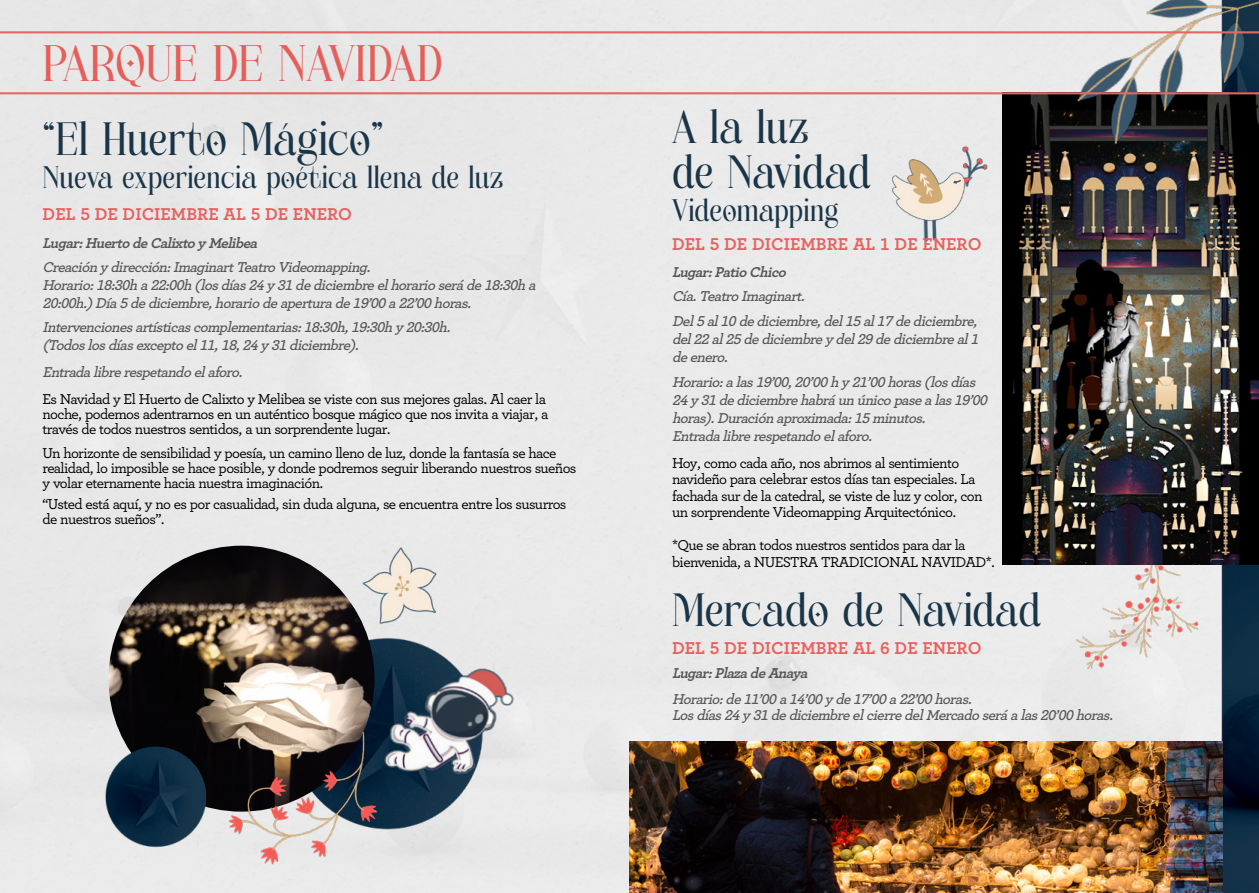
<style>
.page{position:relative;width:1259px;height:893px;background:#fff}
.page>*{position:absolute;margin:0;border:0;box-sizing:border-box;transform-origin:0 0}
.t1{font:49.5px "Margesh";letter-spacing:-.005em;color:#e65e5a}
.t2{font:45px/45px "Margesh";letter-spacing:-.005em;color:#1a3548}
.t3{font:30px "Margesh";letter-spacing:-.01em;color:#1a3548}
.t4{font:700 18px "Archer";color:#e9615f}
.t5{font:500 15px/15px "Archer";letter-spacing:-.04em;color:#000}
.t6{font:italic 600 15px/18px "Archer";color:#575756}
.t7{font:italic 700 15px "Archer";color:#575756}
</style>
<div class="page">
<div style="left:0;top:94px;width:1259px;height:799px;background:#e9e9e9"></div>
<img style="left:366px;top:629px;width:127px;height:209px">
<img style="left:108px;top:546px;width:266px;height:266px;border-radius:133px">
<img style="left:349px;top:662px;width:197px;height:134px">
<img style="left:211px;top:725px;width:179px;height:148px">
<img style="left:353px;top:536px;width:94px;height:98px">
<img style="left:868px;top:132px;width:125px;height:115px">
<img style="left:629px;top:741px;width:593px;height:152px">
<img style="left:1043px;top:565px;width:173px;height:118px">
<img style="left:1002px;top:94px;width:257px;height:471px">
<img style="left:1031px;top:94px;width:228px;height:72px">
<img style="left:100px;top:741px;width:111px;height:110px">
<svg style="left:0;top:33px;width:1259px;height:61px;background:#dedbdb"></svg>
<svg style="left:0;top:0;width:1259px;height:33px;background:#dfd9da"></svg>
<h1 class="t1" style="left:43px;top:34px;width:402px">PARQUE DE NAVIDAD</h1>
<h2 class="t2" style="left:43px;top:117px;width:343px">“El Huerto Mágico”</h2>
<h3 class="t3" style="left:43px;top:160px;width:462px">Nueva experiencia poética llena de luz</h3>
<p class="t4" style="left:43px;top:199px;width:311px">DEL 5 DE DICIEMBRE AL 5 DE ENERO</p>
<p class="t7" style="left:43px;top:231px;width:221px">Lugar:HuertodeCalixtoyMelibea</p>
<p class="t6" style="left:43px;top:257px;width:499px">Creaciónydirección:ImaginartTeatroVideomapping.<br>Horario:18:30ha22:00h(losdías24y31dediciembreelhorarioseráde18:30ha<br>20:00h.) Día5dediciembre,horariodeaperturade19’00a22’00horas.</p>
<p class="t6" style="left:43px;top:317px;width:414px">Intervencionesartísticascomplementarias:18:30h,19:30hy20:30h. (Todoslosdíasexceptoel11,18,24y31diciembre).</p>
<p class="t6" style="left:43px;top:362px;width:206px">Entradalibrerespetandoelaforo.</p>
<p class="t5" style="left:43px;top:391px;width:507px">Es Navidad y El Huerto de Calixto y Melibea se viste con sus mejores galas. Al caer la noche, podemos adentrarnos en un auténtico bosque mágico que nos invita a viajar, a través de todos nuestros sentidos, a un sorprendente lugar.</p>
<p class="t5" style="left:43px;top:445px;width:535px">Un horizonte de sensibilidad y poesía, un camino lleno de luz, donde la fantasía se hace realidad, lo imposible se hace posible, y donde podremos seguir liberando nuestros sueños y volar eternamente hacia nuestra imaginación.</p>
<p class="t5" style="left:43px;top:496px;width:525px">“Usted está aquí, y no es por casualidad, sin duda alguna, se encuentra entre los susurros de nuestros sueños”.</p>
<h2 class="t2" style="left:672px;top:105px;width:200px">A la luz<br>de Navidad</h2>
<h3 class="t3" style="left:672px;top:193px;width:168px">Videomapping</h3>
<p class="t4" style="left:672px;top:230px;width:311px">DEL 5 DE DICIEMBRE AL 1 DE ENERO</p>
<p class="t7" style="left:672px;top:260px;width:120px">Lugar:PatioChico</p>
<p class="t6" style="left:672px;top:282px;width:311px;line-height:25.5px">Cía.TeatroImaginart.<br>Del5al10dediciembre,del15al17dediciembre,</p>
<p class="t6" style="left:672px;top:330px;width:312px">del22al25dediciembreydel29dediciembreal1 deenero.</p>
<p class="t6" style="left:672px;top:372px;width:321px">Horario:alas19’00,20’00hy21’00horas(losdías 24y31dediciembrehabráunúnicopasealas19’00 horas).Duraciónaproximada:15minutos.<br>Entradalibrerespetandoelaforo.</p>
<p class="t5" style="left:672px;top:453px;width:312px;line-height:16.5px">Hoy, como cada año, nos abrimos al sentimiento navideño para celebrar estos días tan especiales. La fachada sur de la catedral, se viste de luz y color, con un sorprendente Videomapping Arquitectónico.</p>
<p class="t5" style="left:672px;top:536px;width:325px;line-height:16.5px">*Que se abran todos nuestros sentidos para dar la bienvenida, a NUESTRA TRADICIONAL NAVIDAD*.</p>
<h2 class="t2" style="left:672px;top:587px;width:371px">Mercado de Navidad</h2>
<p class="t4" style="left:672px;top:634px;width:311px">DEL 5 DE DICIEMBRE AL 6 DE ENERO</p>
<p class="t7" style="left:672px;top:662px;width:141px">Lugar:PlazadeAnaya</p>
<p class="t6" style="left:672px;top:690px;width:447px;line-height:16.5px">Horario:de11’00a14’00yde17’00a22’00horas.<br>Losdías24y31dediciembreelcierredelMercadoseráalas20’00horas.</p>
</div>
